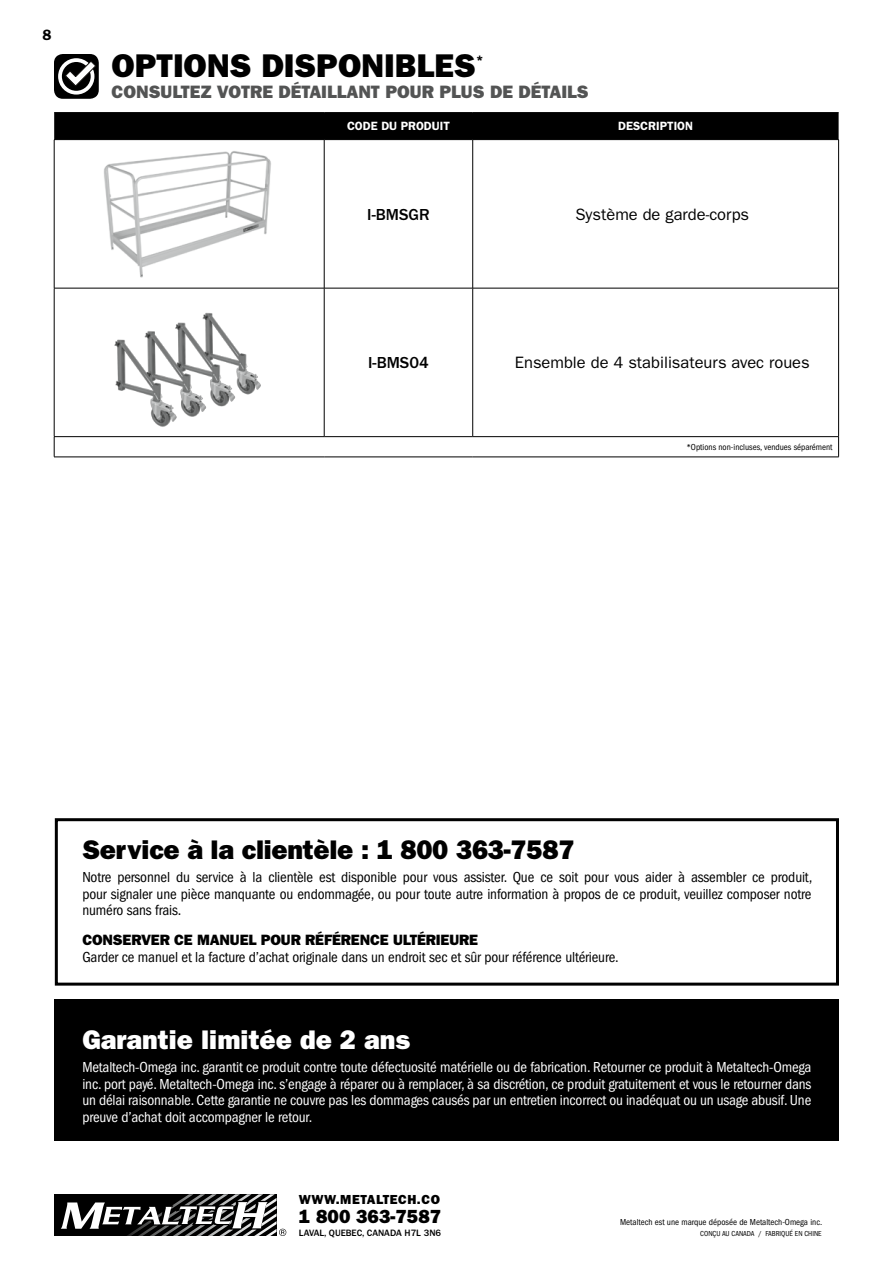
<style>
.page{position:relative;width:893px;height:1263px;background:#fff}
.page>*{position:absolute;margin:0;border:0;box-sizing:border-box;transform-origin:0 0}
.t1{font:33px "ITC Franklin Gothic Std Hvy";color:#000}
.t2{font:27px "ITC Franklin Gothic Std Hvy";letter-spacing:-.01em;color:#000}
.t3{font:27px "ITC Franklin Gothic Std Hvy";color:#fff}
.t4{font:19.05px "ITC Franklin Gothic Std Hvy";color:#000}
.t5{font:18px "ITC Franklin Gothic Std Hvy";color:#535454}
.t6{font:16.5px "ITC Franklin Gothic Std";color:#000}
.t7{font:500 16.5px "ITC Franklin Gothic Std";color:#000}
.t8{font:condensed 15px/16.5px "ITC Franklin Gothic Std";letter-spacing:-.01em;color:#fff;text-align:justify}
.t9{font:condensed 15px/16.5px "ITC Franklin Gothic Std";letter-spacing:-.01em;color:#000;text-align:justify}
.t10{font:15px "ITC Franklin Gothic Std Hvy";letter-spacing:-.01em;color:#000}
.t11{font:600 15px "Franklin Gothic";color:#000}
.t12{font:13.2px "ITC Franklin Gothic Std Hvy";letter-spacing:.04em;color:#000}
.t13{font:12.3px "ITC Franklin Gothic Std Hvy";color:#000}
.t14{font:600 12px "ITC Franklin Gothic Std";color:#fff}
.t15{font:500 9.45px "ITC Franklin Gothic Std";color:#000}
.t16{font:condensed 9px "ITC Franklin Gothic Std";color:#000}
.t17{font:condensed 7.5px "ITC Franklin Gothic Std";color:#000}
</style>
<div class="page">
<div style="left:54px;top:54px;width:45px;height:45px;background:#000;border-radius:9px"></div>
<div style="left:58px;top:58px;width:36px;height:37px;border:4px solid #fff;border-radius:50%"></div>
<svg style="left:64px;top:60px;width:32px;height:28px"></svg>
<div style="left:54px;top:113px;width:785px;height:26px;background:#000"></div>
<hr style="left:54px;top:139px;width:270px;height:1px;background:#000">
<hr style="left:54px;top:140px;width:1px;height:148px;background:#000">
<hr style="left:324px;top:139px;width:149px;height:1px;background:#000">
<hr style="left:324px;top:140px;width:1px;height:148px;background:#000">
<hr style="left:473px;top:139px;width:366px;height:1px;background:#000">
<hr style="left:472px;top:140px;width:1px;height:148px;background:#000">
<hr style="left:838px;top:140px;width:1px;height:148px;background:#000">
<hr style="left:54px;top:288px;width:270px;height:1px;background:#000">
<hr style="left:54px;top:288px;width:1px;height:148px;background:#000">
<hr style="left:324px;top:288px;width:149px;height:1px;background:#000">
<hr style="left:324px;top:288px;width:1px;height:148px;background:#000">
<hr style="left:473px;top:288px;width:366px;height:1px;background:#000">
<hr style="left:472px;top:288px;width:1px;height:148px;background:#000">
<hr style="left:838px;top:288px;width:1px;height:148px;background:#000">
<hr style="left:54px;top:436px;width:270px;height:1px;background:#000">
<svg style="left:54px;top:437px;width:1px;height:20px"></svg>
<hr style="left:324px;top:436px;width:149px;height:1px;background:#000">
<hr style="left:473px;top:436px;width:366px;height:1px;background:#000">
<svg style="left:838px;top:437px;width:1px;height:20px"></svg>
<hr style="left:54px;top:457px;width:270px;height:1px;background:#000">
<hr style="left:324px;top:457px;width:149px;height:1px;background:#000">
<hr style="left:473px;top:457px;width:366px;height:1px;background:#000">
<hr style="left:54px;top:112px;width:270px;height:1px;background:#000">
<hr style="left:324px;top:112px;width:149px;height:1px;background:#000">
<hr style="left:473px;top:112px;width:366px;height:1px;background:#000">
<img style="left:104px;top:151px;width:167px;height:127px">
<img style="left:114px;top:312px;width:147px;height:115px">
<div style="left:54px;top:1194px;width:223px;height:42px;background:#000"></div>
<svg style="left:61px;top:1194px;width:225px;height:42px"></svg>
<div style="left:55px;top:999px;width:784px;height:142px;background:#000"></div>
<div style="left:55px;top:818px;width:784px;height:168px;border:3px solid #000"></div>
<p class="t11" style="left:43px;top:26px;width:10px">8</p>
<h1 class="t1" style="left:112px;top:46px;width:366px">OPTIONS DISPONIBLES</h1>
<p class="t13" style="left:476px;top:52px;width:9px">*</p>
<p class="t5" style="left:112px;top:81px;width:478px">CONSULTEZ VOTRE DÉTAILLANT POUR PLUS DE DÉTAILS</p>
<p class="t14" style="left:347px;top:119px;width:104px">CODE DU PRODUIT</p>
<p class="t14" style="left:618px;top:119px;width:76px">DESCRIPTION</p>
<p class="t7" style="left:367px;top:205px;width:64px">I-BMSGR</p>
<p class="t6" style="left:575px;top:204px;width:175px">Système de garde-corps</p>
<p class="t7" style="left:368px;top:353px;width:62px">I-BMS04</p>
<p class="t6" style="left:515px;top:353px;width:296px">Ensemble de 4 stabilisateurs avec roues</p>
<p class="t16" style="left:686px;top:442px;width:148px">*Options non-incluses, vendues séparément</p>
<h2 class="t2" style="left:82px;top:834px;width:494px">Service à la clientèle : 1 800 363-7587</h2>
<p class="t9" style="left:82px;top:869px;width:731px">Notre personnel du service à la clientèle est disponible pour vous assister. Que ce soit pour vous aider à assembler ce produit, pour signaler une pièce manquante ou endommagée, ou pour toute autre information à propos de ce produit, veuillez composer notre numéro sans frais.</p>
<p class="t10" style="left:82px;top:931px;width:397px">CONSERVER CE MANUEL POUR RÉFÉRENCE ULTÉRIEURE</p>
<p class="t9" style="left:82px;top:949px;width:538px">Garder ce manuel et la facture d’achat originale dans un endroit sec et sûr pour référence ultérieure.</p>
<h2 class="t3" style="left:82px;top:1024px;width:329px">Garantie limitée de 2 ans</h2>
<p class="t8" style="left:82px;top:1059px;width:730px">Metaltech-Omega inc. garantit ce produit contre toute défectuosité matérielle ou de fabrication. Retourner ce produit à Metaltech-Omega inc. port payé. Metaltech-Omega inc. s’engage à réparer ou à remplacer, à sa discrétion, ce produit gratuitement et vous le retourner dans un délai raisonnable. Cette garantie ne couvre pas les dommages causés par un entretien incorrect ou inadéquat ou un usage abusif. Une preuve d’achat doit accompagner le retour.</p>
<p class="t12" style="left:299px;top:1191px;width:142px">WWW.METALTECH.CO</p>
<p class="t4" style="left:299px;top:1206px;width:144px">1 800 363-7587</p>
<p class="t15" style="left:299px;top:1227px;width:144px">LAVAL, QUEBEC, CANADA H7L 3N6</p>
<p class="t16" style="left:620px;top:1217px;width:203px">Metaltech est une marque déposée de Metaltech-Omega inc.</p>
<p class="t17" style="left:700px;top:1229px;width:123px">CONÇU AU CANADA / FABRIQUÉ EN CHINE</p>
</div>
